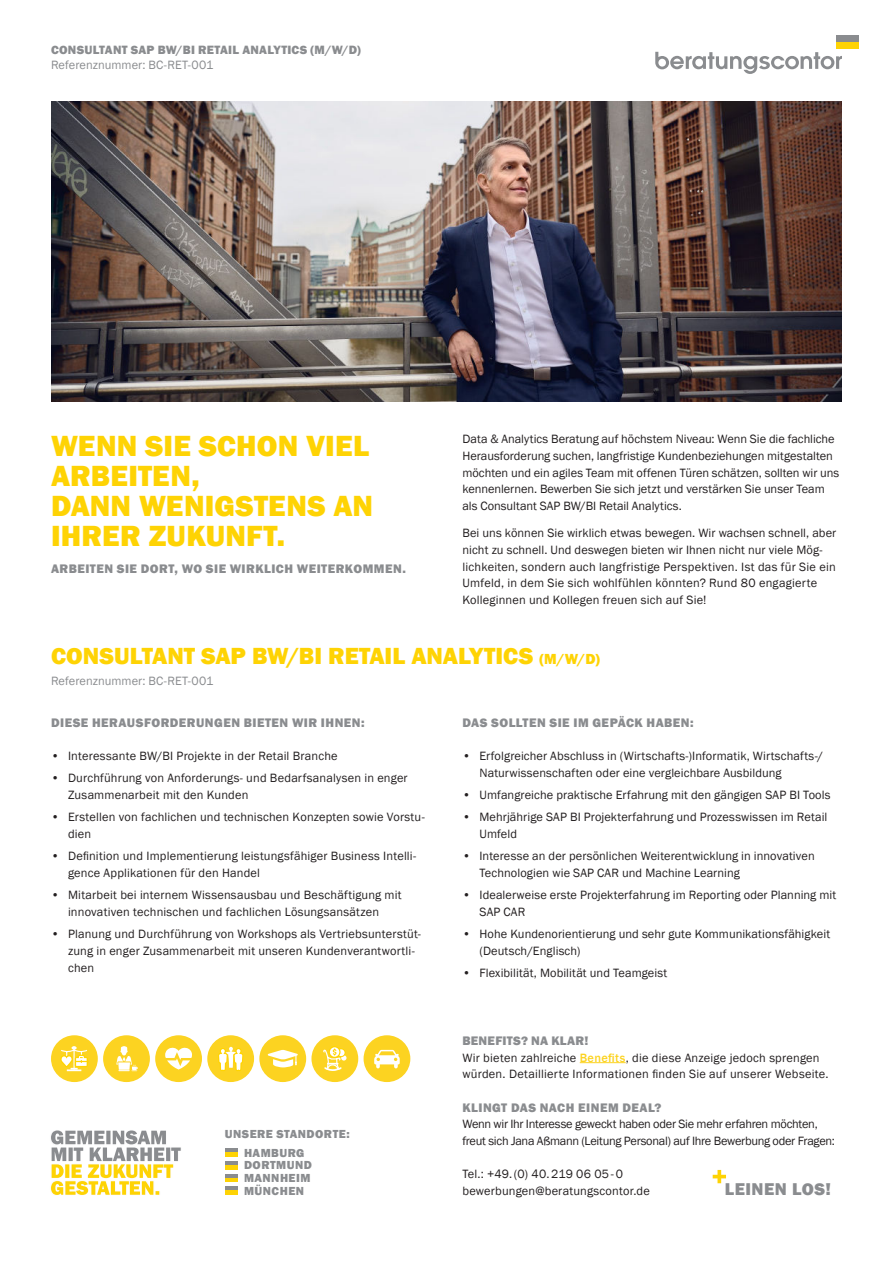
<style>
.page{position:relative;width:893px;height:1263px;background:#fff}
.page>*{position:absolute;margin:0;border:0;box-sizing:border-box;transform-origin:0 0}
.t1{font:800 30px/30px "Franklin Gothic";letter-spacing:.005em;color:#fed304}
.t2{font:800 24px "Franklin Gothic";letter-spacing:-.005em;color:#fed304}
.t3{font:800 17.55px "Franklin Gothic";letter-spacing:.025em;color:#8a8c8f}
.t4{font:800 12.75px "Franklin Gothic";letter-spacing:.035em;color:#8a8c8f}
.t5{font:800 12.75px "Franklin Gothic";letter-spacing:.015em;color:#8a8c8f}
.t6{font:12.3px/16.6px "Franklin Gothic";letter-spacing:.01em;color:#231f20}
.t7{font:12.3px/16.6px "Franklin Gothic";letter-spacing:-.025em;color:#231f20}
.t8{font:12.3px "Franklin Gothic";letter-spacing:.005em;color:#8a8c8f}
.t9{font:800 12.3px "Franklin Gothic";letter-spacing:.02em;color:#8a8c8f}
.t10{font:800 12px/12.8px "Franklin Gothic";letter-spacing:.04em;color:#8a8c8f}
.s1{font-size:15px}
.s2{font-weight:500;color:#fcd321}
</style>
<div class="page">
<img style="left:51px;top:102px;width:791px;height:299px">
<svg style="left:655px;top:52px;width:187px;height:22px"></svg>
<div style="left:836px;top:42px;width:23px;height:6px;background:#fed304"></div>
<div style="left:836px;top:35px;width:23px;height:7px;background:#8a8c8f"></div>
<svg style="left:51px;top:1130px;width:130px;height:65px"></svg>
<div style="left:52px;top:1036px;width:45px;height:45px;background:#fcd321;border-radius:50%"></div>
<div style="left:51px;top:1035px;width:47px;height:47px;border:2px solid #fcd321;border-radius:50%"></div>
<div style="left:104px;top:1036px;width:45px;height:45px;background:#fcd321;border-radius:50%"></div>
<div style="left:103px;top:1035px;width:47px;height:47px;border:2px solid #fcd321;border-radius:50%"></div>
<div style="left:156px;top:1036px;width:45px;height:45px;background:#fcd321;border-radius:50%"></div>
<div style="left:155px;top:1035px;width:47px;height:47px;border:2px solid #fcd321;border-radius:50%"></div>
<div style="left:208px;top:1036px;width:45px;height:45px;background:#fcd321;border-radius:50%"></div>
<div style="left:207px;top:1035px;width:47px;height:47px;border:2px solid #fcd321;border-radius:50%"></div>
<div style="left:260px;top:1036px;width:45px;height:45px;background:#fcd321;border-radius:50%"></div>
<div style="left:259px;top:1035px;width:47px;height:47px;border:2px solid #fcd321;border-radius:50%"></div>
<div style="left:312px;top:1036px;width:45px;height:45px;background:#fcd321;border-radius:50%"></div>
<div style="left:311px;top:1035px;width:47px;height:47px;border:2px solid #fcd321;border-radius:50%"></div>
<div style="left:364px;top:1036px;width:46px;height:45px;background:#fcd321;border-radius:50%"></div>
<div style="left:364px;top:1035px;width:46px;height:47px;border:2px solid #fcd321;border-radius:50%"></div>
<hr style="left:580px;top:1062px;width:46px;height:1px;background:#fcd321">
<svg style="left:713px;top:1170px;width:13px;height:13px"></svg>
<hr style="left:225px;top:1148px;width:13px;height:4px;background:#8a8c8f">
<div style="left:225px;top:1152px;width:13px;height:5px;background:#fed304"></div>
<hr style="left:225px;top:1161px;width:13px;height:4px;background:#8a8c8f">
<div style="left:225px;top:1165px;width:13px;height:5px;background:#fed304"></div>
<hr style="left:225px;top:1174px;width:13px;height:4px;background:#8a8c8f">
<hr style="left:225px;top:1178px;width:13px;height:4px;background:#fed304">
<svg style="left:225px;top:1187px;width:13px;height:4px"></svg>
<hr style="left:225px;top:1191px;width:13px;height:4px;background:#fed304">
<svg style="left:116px;top:1046px;width:22px;height:25px"></svg>
<svg style="left:165px;top:1047px;width:27px;height:22px"></svg>
<svg style="left:374px;top:1050px;width:26px;height:18px"></svg>
<svg style="left:267px;top:1050px;width:31px;height:17px"></svg>
<svg style="left:323px;top:1048px;width:23px;height:23px"></svg>
<svg style="left:218px;top:1047px;width:25px;height:24px"></svg>
<svg style="left:60px;top:1046px;width:29px;height:25px"></svg>
<p class="t9" style="left:51px;top:45px;width:311px">CONSULTANT SAP BW/BI RETAIL ANALYTICS (M/W/D)</p>
<p class="t8" style="left:51px;top:60px;width:164px">Referenznummer: BC-RET-001</p>
<h1 class="t1" style="left:51px;top:432px;width:324px">WENN SIE SCHON VIEL<br>ARBEITEN,<br>DANN WENIGSTENS AN<br>IHRER ZUKUNFT.</h1>
<p class="t4" style="left:51px;top:564px;width:356px">ARBEITEN SIE DORT, WO SIE WIRKLICH WEITERKOMMEN.</p>
<p class="t6" style="left:462px;top:432px;width:378px">Data &amp; Analytics Beratung auf höchstem Niveau: Wenn Sie die fachliche Herausforderung suchen, langfristige Kundenbeziehungen mitgestalten möchten und ein agiles Team mit offenen Türen schätzen, sollten wir uns kennenlernen. Bewerben Sie sich jetzt und verstärken Sie unser Team als Consultant SAP BW/BI Retail Analytics.</p>
<p class="t6" style="left:462px;top:525px;width:375px">Bei uns können Sie wirklich etwas bewegen. Wir wachsen schnell, aber nicht zu schnell. Und deswegen bieten wir Ihnen nicht nur viele Mög&shy;lichkeiten, sondern auch langfristige Perspektiven. Ist das für Sie ein Umfeld, in dem Sie sich wohlfühlen könnten? Rund 80 engagierte Kolleginnen und Kollegen freuen sich auf Sie!</p>
<h2 class="t2" style="left:51px;top:645px;width:550px">CONSULTANT SAP BW/BI RETAIL ANALYTICS <span class="s1">(M/W/D)</span></h2>
<p class="t8" style="left:51px;top:675px;width:164px">Referenznummer: BC-RET-001</p>
<p class="t4" style="left:51px;top:717px;width:315px">DIESE HERAUSFORDERUNGEN BIETEN WIR IHNEN:</p>
<p class="t6" style="left:51px;top:748px;width:288px">• Interessante BW/BI Projekte in der Retail Branche</p>
<p class="t6" style="left:68px;top:771px;width:341px;text-indent:-17px">• Durchführung von Anforderungs- und Bedarfsanalysen in enger<br>Zusammenarbeit mit den Kunden</p>
<p class="t6" style="left:68px;top:810px;width:358px;text-indent:-17px">• Erstellen von fachlichen und technischen Konzepten sowie Vorstu&shy;dien</p>
<p class="t6" style="left:68px;top:849px;width:350px;text-indent:-17px">• Definition und Implementierung leistungsfähiger Business Intelli&shy;gence Applikationen für den Handel</p>
<p class="t6" style="left:51px;top:888px;width:352px;text-align:center">• Mitarbeit bei internem Wissensausbau und Beschäftigung mit innovativen technischen und fachlichen Lösungsansätzen</p>
<p class="t6" style="left:68px;top:927px;width:354px;text-indent:-17px">• Planung und Durchführung von Workshops als Vertriebsunterstüt&shy;zung in enger Zusammenarbeit mit unseren Kundenverantwortli&shy;chen</p>
<p class="t10" style="left:244px;top:1126px;width:107px;line-height:18.3px;text-indent:-19px">UNSERE STANDORTE:<br>HAMBURG</p>
<p class="t10" style="left:244px;top:1159px;width:69px;text-align:justify">DORTMUND MANNHEIM MÜNCHEN</p>
<p class="t4" style="left:462px;top:717px;width:233px">DAS SOLLTEN SIE IM GEPÄCK HABEN:</p>
<p class="t6" style="left:479px;top:748px;width:345px;text-indent:-17px">• Erfolgreicher Abschluss in (Wirtschafts-)Informatik, Wirtschafts-/<br>Naturwissenschaften oder eine vergleichbare Ausbildung</p>
<p class="t6" style="left:462px;top:787px;width:370px">• Umfangreiche praktische Erfahrung mit den gängigen SAP BI Tools</p>
<p class="t6" style="left:479px;top:810px;width:350px;text-indent:-17px">• Mehrjährige SAP BI Projekterfahrung und Prozesswissen im Retail<br>Umfeld</p>
<p class="t6" style="left:479px;top:849px;width:337px;text-indent:-17px">• Interesse an der persönlichen Weiterentwicklung in innovativen<br>Technologien wie SAP CAR und Machine Learning</p>
<p class="t6" style="left:479px;top:888px;width:358px;text-indent:-17px">• Idealerweise erste Projekterfahrung im Reporting oder Planning mit<br>SAP CAR</p>
<p class="t6" style="left:479px;top:927px;width:352px;text-indent:-17px">• Hohe Kundenorientierung und sehr gute Kommunikationsfähigkeit (Deutsch/Englisch)</p>
<p class="t6" style="left:462px;top:966px;width:206px">• Flexibilität, Mobilität und Teamgeist</p>
<p class="t5" style="left:462px;top:1035px;width:127px">BENEFITS? NA KLAR!</p>
<p class="t6" style="left:462px;top:1050px;width:368px">Wir bieten zahlreiche <span class="s2">Benefits</span>, die diese Anzeige jedoch sprengen würden. Detaillierte Informationen finden Sie auf unserer Webseite.</p>
<p class="t4" style="left:462px;top:1102px;width:201px">KLINGT DAS NACH EINEM DEAL?</p>
<p class="t7" style="left:462px;top:1116px;width:374px">Wenn wir Ihr Interesse geweckt haben oder Sie mehr erfahren möchten, freut sich Jana Aßmann (Leitung Personal) auf Ihre Bewerbung oder Fragen:</p>
<p class="t6" style="left:462px;top:1166px;width:189px">Tel.: +49. (0) 40. 219 06 05 - 0 bewerbungen@beratungscontor.de</p>
<h3 class="t3" style="left:725px;top:1182px;width:108px">LEINEN LOS!</h3>
</div>
